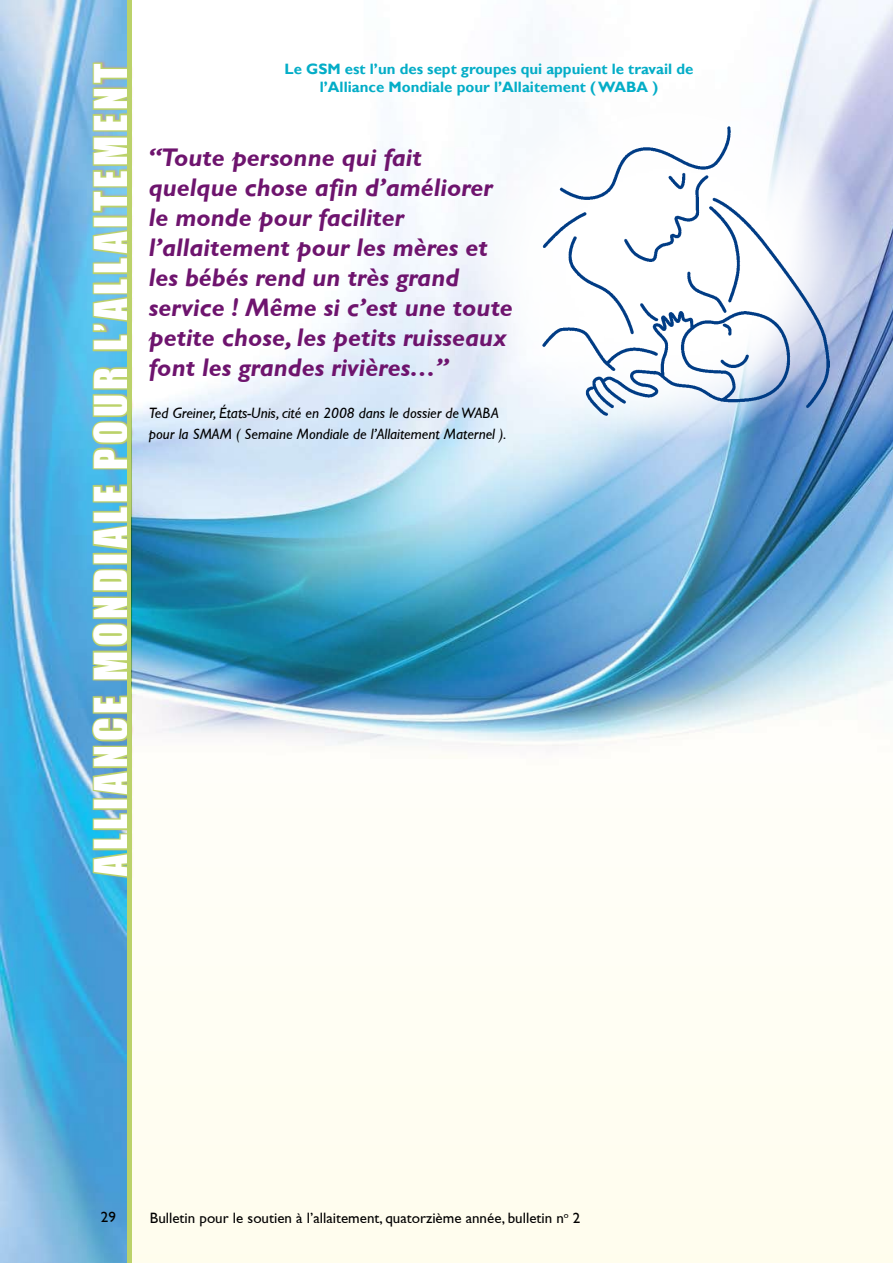
<style>
.page{position:relative;width:893px;height:1263px;background:#fff}
.page>*{position:absolute;margin:0;border:0;box-sizing:border-box;transform-origin:0 0}
.t1{font:42px "Impact";letter-spacing:.1em;color:#fff}
.t2{font:italic 700 25.5px/30px "Gill Sans";color:#6e146e}
.t3{font:italic 15px/21px "Gill Sans";color:#000}
.t4{font:700 15px/18px "Gill Sans";color:#04adc7;text-align:center}
.t5{font:15px "Gill Sans";color:#000}
</style>
<div class="page">
<img style="left:0;top:0;width:127px;height:1263px">
<div style="left:131px;top:0;width:762px;height:1263px;background:#fffef3"></div>
<svg style="left:60px;top:61px;width:72px;height:819px;background:#88c4cc"></svg>
<hr style="left:127px;top:0;width:4px;height:1263px;background:#bbd26a">
<img style="left:132px;top:0;width:761px;height:746px">
<svg style="left:478px;top:85px;width:388px;height:355px;fill:#f7fafd"></svg>
<img style="left:542px;top:126px;width:287px;height:289px">
<h1 class="t1" style="left:78px;top:876px;width:814px;rotate:-90deg">Alliance Mondiale pour l’Allaitement</h1>
<p class="t4" style="left:285px;top:60px;width:410px">Le GSM est l’un des sept groupes qui appuient le travail de l’Alliance Mondiale pour l’Allaitement ( WABA )</p>
<p class="t2" style="left:149px;top:143px;width:366px">“Toute personne qui fait quelque chose afin d’améliorer le monde pour faciliter l’allaitement pour les mères et les bébés rend un très grand service ! Même si c’est une toute petite chose, les petits ruisseaux font les grandes rivières…”</p>
<p class="t3" style="left:149px;top:403px;width:359px">Ted Greiner, États-Unis, cité en 2008 dans le dossier de WABA pour la SMAM ( Semaine Mondiale de l’Allaitement Maternel ).</p>
<p class="t5" style="left:101px;top:1209px;width:15px">29</p>
<p class="t5" style="left:150px;top:1209px;width:432px">Bulletin pour le soutien à l’allaitement, quatorzième année, bulletin n<sup>o</sup> 2</p>
</div>
